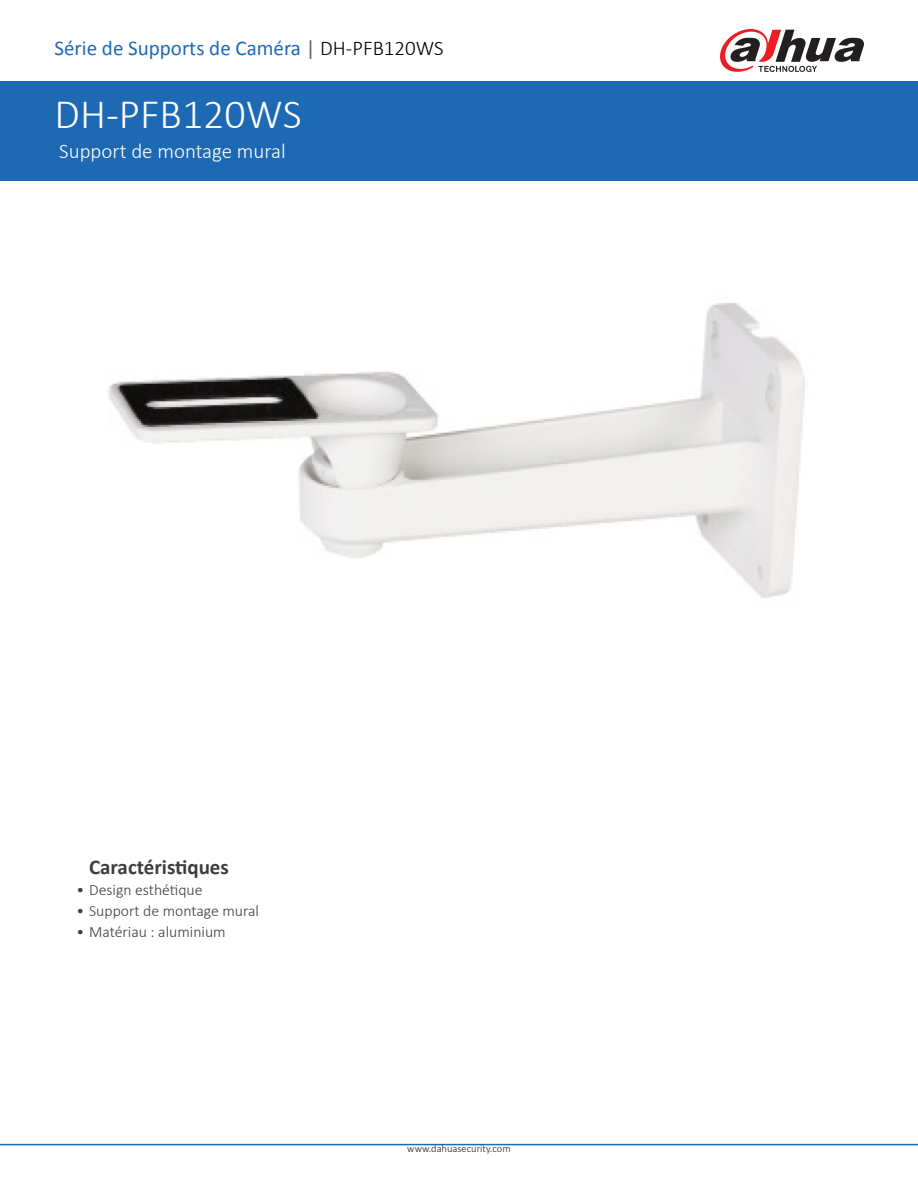
<style>
.page{position:relative;width:918px;height:1188px;background:#fff}
.page>*{position:absolute;margin:0;border:0;box-sizing:border-box;transform-origin:0 0}
.t1{font:300 42px "Calibri";color:#fff}
.t2{font:21px "Calibri";color:#1e69b4}
.t3{font:300 21px "Calibri";color:#fff}
.t4{font:700 21px "Calibri";color:#3e3e3f}
.t5{font:300 15.75px "Calibri";color:#3e3e3f}
.t6{font:300 10.5px "Calibri";color:#231f20}
.s1{color:#636366}
.s2{font-weight:300;color:#000}
</style>
<div class="page">
<hr style="left:0;top:1144px;width:918px;height:1px;background:#1e69b4">
<svg style="left:720px;top:29px;width:144px;height:43px"></svg>
<div style="left:0;top:81px;width:918px;height:100px;background:#1e69b4"></div>
<img style="left:108px;top:303px;width:697px;height:295px">
<p class="t2" style="left:55px;top:35px;width:391px">Série de Supports de Caméra <span class="s1">|</span> <span class="s2">DH-PFB120WS</span></p>
<p class="t1" style="left:55px;top:88px;width:249px">DH-PFB120WS</p>
<p class="t3" style="left:59px;top:138px;width:228px">Support de montage mural</p>
<p class="t4" style="left:89px;top:854px;width:141px">Caractéristiques</p>
<p class="t5" style="left:76px;top:880px;width:128px">• Design esthétique</p>
<p class="t5" style="left:76px;top:901px;width:184px">• Support de montage mural</p>
<p class="t5" style="left:76px;top:922px;width:151px">• Matériau : aluminium</p>
<p class="t6" style="left:407px;top:1142px;width:105px">www.dahuasecurity.com</p>
</div>
